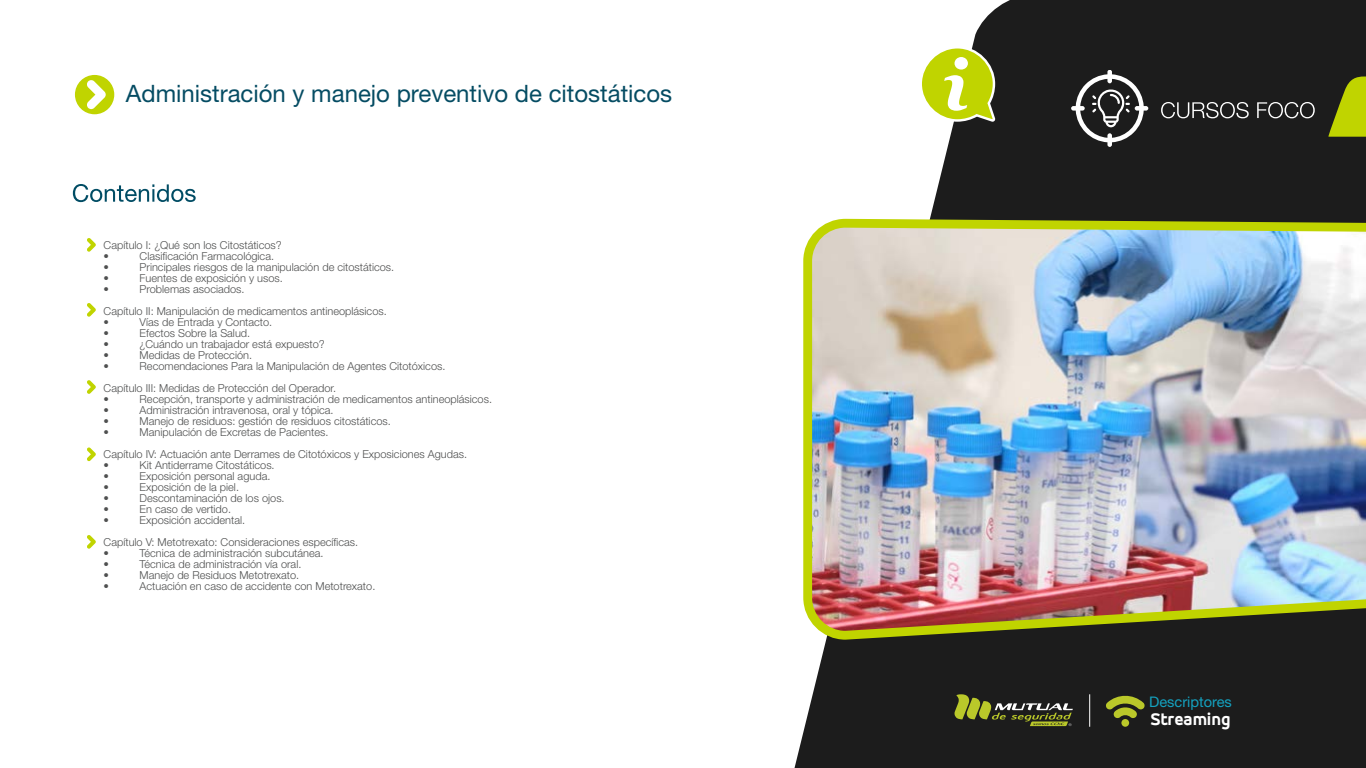
<style>
.page{position:relative;width:1366px;height:768px;background:#fff}
.page>*{position:absolute;margin:0;border:0;box-sizing:border-box;transform-origin:0 0}
.t1{font:24px "Helvetica Neue LT Std";color:#054c63}
.t2{font:800 17.8px "Accord Alt";letter-spacing:-.005em;color:#fff}
.t3{font:14.6px "Helvetica Neue LT Std";color:#14a1bf}
.t4{font:300 11px/22px "Helvetica Neue LT Std";color:#4f5050}
</style>
<div class="page">
<svg style="left:794px;top:0;width:572px;height:768px;fill:#1c1c1c"></svg>
<svg style="left:918px;top:45px;width:79px;height:79px"></svg>
<svg style="left:1328px;top:77px;width:38px;height:60px;background:#8e9c08"></svg>
<div style="left:74px;top:74px;width:41px;height:41px;background:#c0d400;border-radius:50%"></div>
<div style="left:73px;top:73px;width:43px;height:43px;border:2px solid #fff;border-radius:50%"></div>
<svg style="left:87px;top:80px;width:19px;height:29px"></svg>
<svg style="left:73px;top:184px;width:123px;height:18px"></svg>
<svg style="left:1161px;top:102px;width:88px;height:16px"></svg>
<svg style="left:1257px;top:102px;width:58px;height:16px"></svg>
<svg style="left:1071px;top:70px;width:77px;height:77px"></svg>
<svg style="left:955px;top:694px;width:118px;height:32px;background:#51552e"></svg>
<div style="left:1121px;top:719px;width:8px;height:8px;background:#bac82a;border-radius:50%"></div>
<svg style="left:1105px;top:694px;width:40px;height:25px"></svg>
<hr style="left:1089px;top:694px;width:1px;height:33px;background:#fff">
<svg style="left:87px;top:238px;width:9px;height:14px"></svg>
<svg style="left:87px;top:303px;width:9px;height:14px"></svg>
<svg style="left:87px;top:447px;width:9px;height:14px"></svg>
<svg style="left:87px;top:380px;width:9px;height:14px"></svg>
<svg style="left:87px;top:535px;width:9px;height:14px"></svg>
<img style="left:799px;top:219px;width:567px;height:425px">
<h1 class="t1" style="left:126px;top:79px;width:548px">Administración y manejo preventivo de citostáticos</h1>
<p class="t4" style="left:104px;top:239px;width:180px;line-height:11px">Capítulo I: ¿Qué son los Citostáticos? •</p>
<p class="t4" style="left:140px;top:245px;width:136px">Clasificación Farmacológica.</p>
<p class="t4" style="left:104px;top:256px;width:7px">•</p>
<p class="t4" style="left:140px;top:256px;width:256px">Principales riesgos de la manipulación de citostáticos.</p>
<p class="t4" style="left:104px;top:267px;width:7px">•</p>
<p class="t4" style="left:140px;top:267px;width:145px">Fuentes de exposición y usos.</p>
<p class="t4" style="left:104px;top:278px;width:7px">•</p>
<p class="t4" style="left:104px;top:278px;width:285px;text-indent:36px">Problemas asociados.<br>Capítulo II: Manipulación de medicamentos antineoplásicos.</p>
<p class="t4" style="left:104px;top:311px;width:7px">•</p>
<p class="t4" style="left:140px;top:311px;width:134px">Vías de Entrada y Contacto.</p>
<p class="t4" style="left:104px;top:322px;width:7px">•</p>
<p class="t4" style="left:140px;top:322px;width:112px">Efectos Sobre la Salud.</p>
<p class="t4" style="left:104px;top:333px;width:7px">•</p>
<p class="t4" style="left:140px;top:333px;width:187px">¿Cuándo un trabajador está expuesto?</p>
<p class="t4" style="left:104px;top:344px;width:7px">•</p>
<p class="t4" style="left:140px;top:344px;width:114px">Medidas de Protección.</p>
<p class="t4" style="left:104px;top:355px;width:7px">•</p>
<p class="t4" style="left:104px;top:355px;width:343px;text-indent:36px">Recomendaciones Para la Manipulación de Agentes Citotóxicos.<br>Capítulo III: Medidas de Protección del Operador.</p>
<p class="t4" style="left:104px;top:388px;width:7px">•</p>
<p class="t4" style="left:140px;top:388px;width:354px">Recepción, transporte y administración de medicamentos antineoplásicos.</p>
<p class="t4" style="left:104px;top:399px;width:7px">•</p>
<p class="t4" style="left:140px;top:399px;width:195px">Administración intravenosa, oral y tópica.</p>
<p class="t4" style="left:104px;top:410px;width:7px">•</p>
<p class="t4" style="left:140px;top:410px;width:253px">Manejo de residuos: gestión de residuos citostáticos.</p>
<p class="t4" style="left:104px;top:421px;width:7px">•</p>
<p class="t4" style="left:104px;top:421px;width:365px;text-indent:36px">Manipulación de Excretas de Pacientes.<br>Capítulo IV: Actuación ante Derrames de Citotóxicos y Exposiciones Agudas.</p>
<p class="t4" style="left:104px;top:454px;width:7px">•</p>
<p class="t4" style="left:140px;top:454px;width:137px">Kit Antiderrame Citostáticos.</p>
<p class="t4" style="left:104px;top:465px;width:7px">•</p>
<p class="t4" style="left:140px;top:465px;width:132px">Exposición personal aguda.</p>
<p class="t4" style="left:104px;top:476px;width:7px">•</p>
<p class="t4" style="left:140px;top:476px;width:101px">Exposición de la piel.</p>
<p class="t4" style="left:104px;top:487px;width:7px">•</p>
<p class="t4" style="left:140px;top:487px;width:147px">Descontaminación de los ojos.</p>
<p class="t4" style="left:104px;top:498px;width:7px">•</p>
<p class="t4" style="left:140px;top:498px;width:93px">En caso de vertido.</p>
<p class="t4" style="left:104px;top:509px;width:7px">•</p>
<p class="t4" style="left:104px;top:509px;width:256px;text-indent:36px">Exposición accidental.<br>Capítulo V: Metotrexato: Consideraciones específicas.</p>
<p class="t4" style="left:104px;top:542px;width:7px">•</p>
<p class="t4" style="left:140px;top:542px;width:185px">Técnica de administración subcutánea.</p>
<p class="t4" style="left:104px;top:553px;width:7px">•</p>
<p class="t4" style="left:140px;top:553px;width:163px">Técnica de administración vía oral.</p>
<p class="t4" style="left:104px;top:564px;width:7px">•</p>
<p class="t4" style="left:140px;top:564px;width:161px">Manejo de Residuos Metotrexato.</p>
<p class="t4" style="left:104px;top:575px;width:7px">•</p>
<p class="t4" style="left:140px;top:575px;width:237px">Actuación en caso de accidente con Metotrexato.</p>
<h3 class="t3" style="left:1149px;top:693px;width:84px">Descriptores</h3>
<h2 class="t2" style="left:1150px;top:709px;width:82px">Streaming</h2>
</div>
